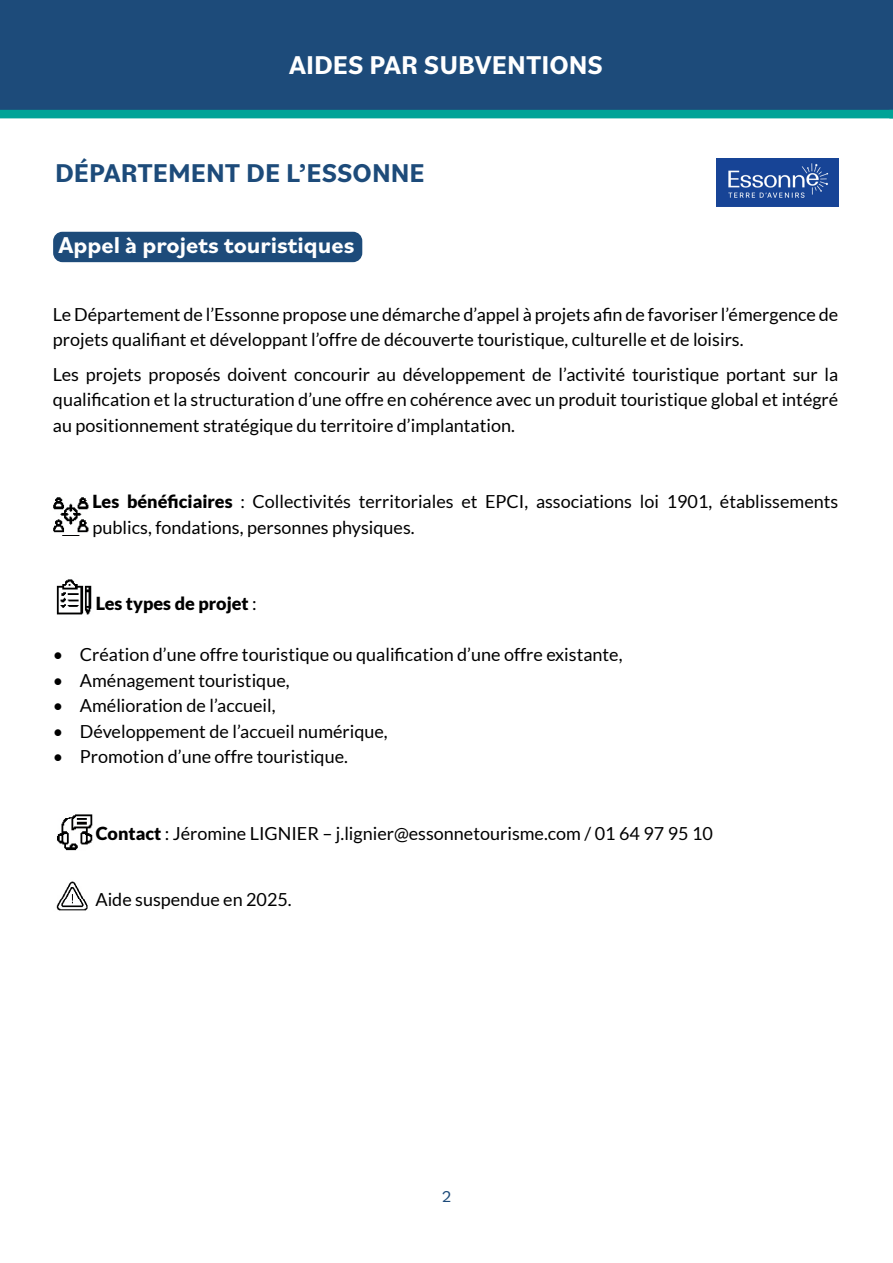
<style>
.page{position:relative;width:893px;height:1263px;background:#fff}
.page>*{position:absolute;margin:0;border:0;box-sizing:border-box;transform-origin:0 0}
.t1{font:700 27px "Bilo";color:#1d4b7a}
.t2{font:700 27px "Bilo";color:#fff}
.t3{font:700 24px "Bilo";color:#fff}
.t4{font:18px/25.5px "Lato";color:#000}
.t5{font:900 18px "Lato";color:#000}
.t6{font:16.5px "Bilo";color:#1d4b7a}
.s1{font-weight:900}
.s2{font-weight:400}
</style>
<div class="page">
<div style="left:0;top:0;width:893px;height:111px;background:#1d4b7a"></div>
<div style="left:54px;top:232px;width:308px;height:29px;background:#1d4b7a;border-radius:9px"></div>
<div style="left:53px;top:232px;width:309px;height:30px;border:2px solid #1d4b7a;border-radius:9px"></div>
<img style="left:56px;top:579px;width:36px;height:36px">
<img style="left:53px;top:497px;width:36px;height:36px">
<img style="left:57px;top:814px;width:36px;height:37px">
<img style="left:716px;top:158px;width:123px;height:48px">
<div style="left:0;top:110px;width:893px;height:8px;background:#00a397"></div>
<img style="left:56px;top:881px;width:32px;height:30px">
<h1 class="t2" style="left:289px;top:47px;width:315px">AIDES PAR SUBVENTIONS</h1>
<h1 class="t1" style="left:55px;top:154px;width:371px">DÉPARTEMENT DE L’ESSONNE</h1>
<h2 class="t3" style="left:58px;top:228px;width:298px">Appel à projets touristiques</h2>
<p class="t4" style="left:53px;top:301px;width:787px">Le Département de l’Essonne propose une démarche d’appel à projets afin de favoriser l’émergence de projets qualifiant et développant l’offre de découverte touristique, culturelle et de loisirs.</p>
<p class="t4" style="left:53px;top:361px;width:787px;text-align:justify">Les projets proposés doivent concourir au développement de l’activité touristique portant sur la qualification et la structuration d’une offre en cohérence avec un produit touristique global et intégré au positionnement stratégique du territoire d’implantation.</p>
<p class="t4" style="left:93px;top:489px;width:747px"><span class="s1">Les bénéficiaires</span> : Collectivités territoriales et EPCI, associations loi 1901, établissements publics, fondations, personnes physiques.</p>
<p class="t5" style="left:96px;top:593px;width:162px">Les types de projet <span class="s2">:</span></p>
<p class="t4" style="left:53px;top:642px;width:571px">• Création d’une offre touristique ou qualification d’une offre existante,</p>
<p class="t4" style="left:53px;top:667px;width:238px">• Aménagement touristique,</p>
<p class="t4" style="left:53px;top:693px;width:224px">• Amélioration de l’accueil,</p>
<p class="t4" style="left:53px;top:718px;width:336px">• Développement de l’accueil numérique,</p>
<p class="t4" style="left:53px;top:744px;width:297px">• Promotion d’une offre touristique.</p>
<p class="t4" style="left:96px;top:820px;width:619px"><span class="s1">Contact</span> : Jéromine LIGNIER – j.lignier@essonnetourisme.com / 01 64 97 95 10</p>
<p class="t4" style="left:95px;top:887px;width:198px">Aide suspendue en 2025.</p>
<p class="t6" style="left:442px;top:1186px;width:11px">2</p>
</div>
